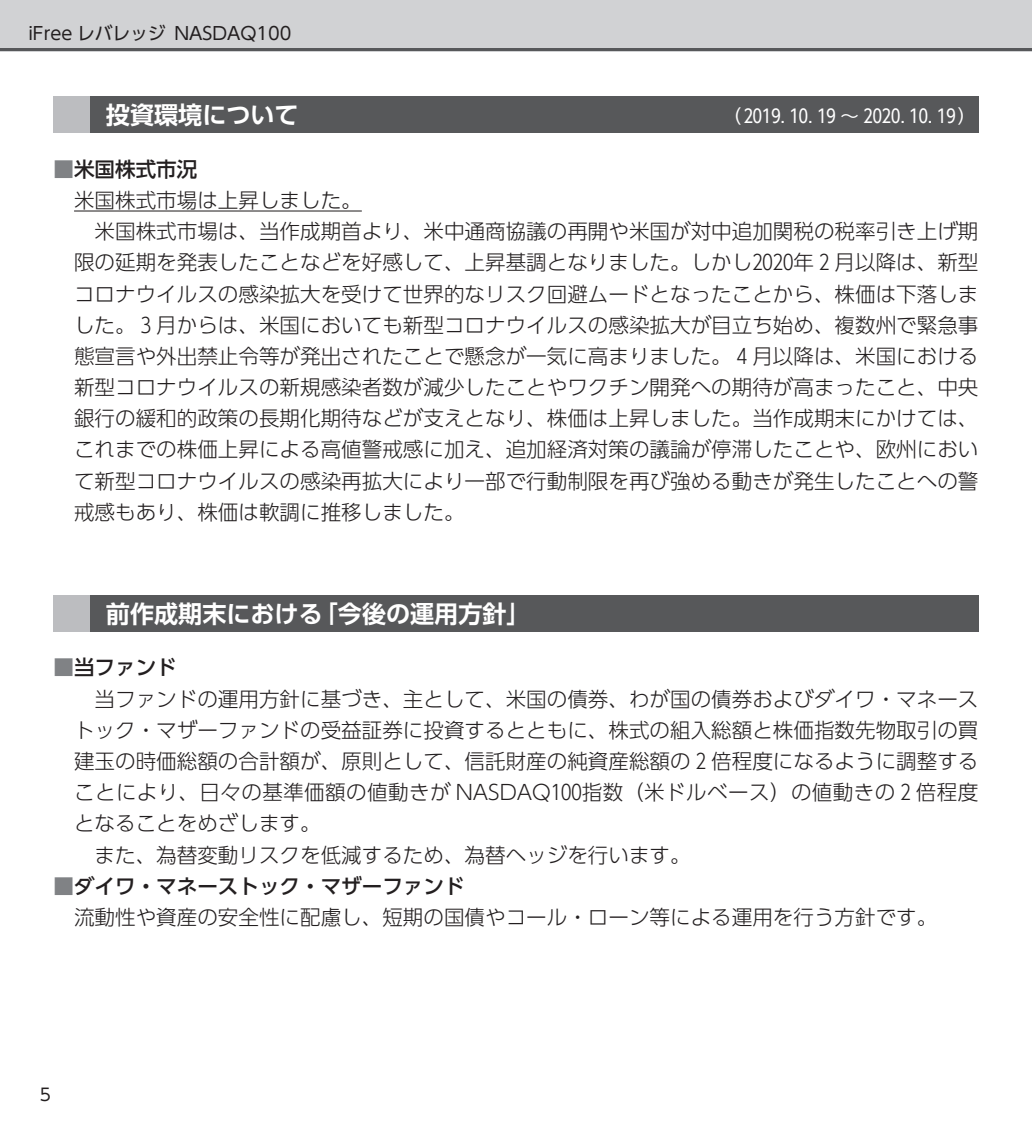
<style>
.page{position:relative;width:1032px;height:1134px;background:#fff}
.page>*{position:absolute;margin:0;border:0;box-sizing:border-box;transform-origin:0 0}
.t1{font:700 24px "UD Shin Go Pro De";color:#fff}
.t2{font:300 20.6px/31.2px "UD Shin Go Pro";color:#231f20}
.t3{font:300 20.6px "UD Shin Go Pro";letter-spacing:.02em;color:#231f20}
.t4{font:500 20.6px "UD Shin Go Pro";color:#231f20}
.t5{font:18.4px "UD Shin Go Pro";color:#fff}
.t6{font:17.8px "UD Shin Go Pro";color:#231f20}
.t7{font:17px "UD Shin Go Pro";color:#231f20}
.s1{color:#808285}
.s2{font-weight:500;color:#808285}
.s3{font-weight:500}
</style>
<div class="page">
<div style="left:0;top:0;width:1032px;height:51px;background:#d1d2d4"></div>
<hr style="left:0;top:48px;width:1032px;height:3px;background:#57585a">
<hr style="left:74px;top:210px;width:288px;height:1px;background:#231f20">
<div style="left:54px;top:96px;width:924px;height:37px;background:#57585a"></div>
<div style="left:54px;top:96px;width:36px;height:37px;background:#bcbdc0"></div>
<div style="left:54px;top:595px;width:924px;height:37px;background:#57585a"></div>
<div style="left:54px;top:595px;width:36px;height:37px;background:#bcbdc0"></div>
<p class="t6" style="left:28px;top:19px;width:265px">iFree レバレッジ NASDAQ100</p>
<p class="t1" style="left:106px;top:95px;width:194px">投資環境について</p>
<p class="t5" style="left:723px;top:101px;width:255px">（ 2019. 10. 19 ～ 2020. 10. 19）</p>
<p class="t4" style="left:54px;top:152px;width:145px"><span class="s1">■</span>米国株式市況</p>
<p class="t2" style="left:74px;top:184px;width:289px">米国株式市場は上昇しました。</p>
<p class="t2" style="left:95px;top:215px;width:885px">米国株式市場は、当作成期首より、米中通商協議の再開や米国が対中追加関税の税率引き上げ期</p>
<p class="t2" style="left:74px;top:246px;width:906px">限の延期を発表したことなどを好感して、上昇基調となりました。しかし2020年 2 月以降は、新型</p>
<p class="t2" style="left:74px;top:277px;width:906px">コロナウイルスの感染拡大を受けて世界的なリスク回避ムードとなったことから、株価は下落しま</p>
<p class="t2" style="left:74px;top:309px;width:906px">した。 3 月からは、米国においても新型コロナウイルスの感染拡大が目立ち始め、複数州で緊急事</p>
<p class="t2" style="left:74px;top:340px;width:906px">態宣言や外出禁止令等が発出されたことで懸念が一気に高まりました。 4 月以降は、米国における</p>
<p class="t2" style="left:74px;top:371px;width:906px">新型コロナウイルスの新規感染者数が減少したことやワクチン開発への期待が高まったこと、中央</p>
<p class="t2" style="left:74px;top:402px;width:906px">銀行の緩和的政策の長期化期待などが支えとなり、株価は上昇しました。当作成期末にかけては、</p>
<p class="t2" style="left:74px;top:433px;width:906px">これまでの株価上昇による高値警戒感に加え、追加経済対策の議論が停滞したことや、欧州におい</p>
<p class="t2" style="left:74px;top:464px;width:906px">て新型コロナウイルスの感染再拡大により一部で行動制限を再び強める動きが発生したことへの警</p>
<p class="t2" style="left:74px;top:496px;width:392px">戒感もあり、株価は軟調に推移しました。</p>
<p class="t1" style="left:106px;top:594px;width:426px">前作成期末における「今後の運用方針」</p>
<p class="t4" style="left:54px;top:651px;width:125px"><span class="s1">■</span>当ファンド</p>
<p class="t2" style="left:95px;top:682px;width:885px">当ファンドの運用方針に基づき、主として、米国の債券、わが国の債券およびダイワ・マネース</p>
<p class="t2" style="left:74px;top:714px;width:906px">トック・マザーファンドの受益証券に投資するとともに、株式の組入総額と株価指数先物取引の買</p>
<p class="t2" style="left:74px;top:745px;width:906px">建玉の時価総額の合計額が、原則として、信託財産の純資産総額の 2 倍程度になるように調整する</p>
<p class="t3" style="left:74px;top:776px;width:906px">ことにより、日々の基準価額の値動きが NASDAQ100指数（米ドルベース）の値動きの 2 倍程度</p>
<p class="t2" style="left:74px;top:807px;width:248px">となることをめざします。</p>
<p class="t2" style="left:95px;top:838px;width:597px">また、為替変動リスクを低減するため、為替ヘッジを行います。</p>
<p class="t2" style="left:74px;top:869px;width:865px;text-indent:-21px"><span class="s2">■</span><span class="s3">ダイワ・マネーストック・マザーファンド<br></span>流動性や資産の安全性に配慮し、短期の国債やコール・ローン等による運用を行う方針です。</p>
<p class="t7" style="left:40px;top:1081px;width:13px">5</p>
</div>
